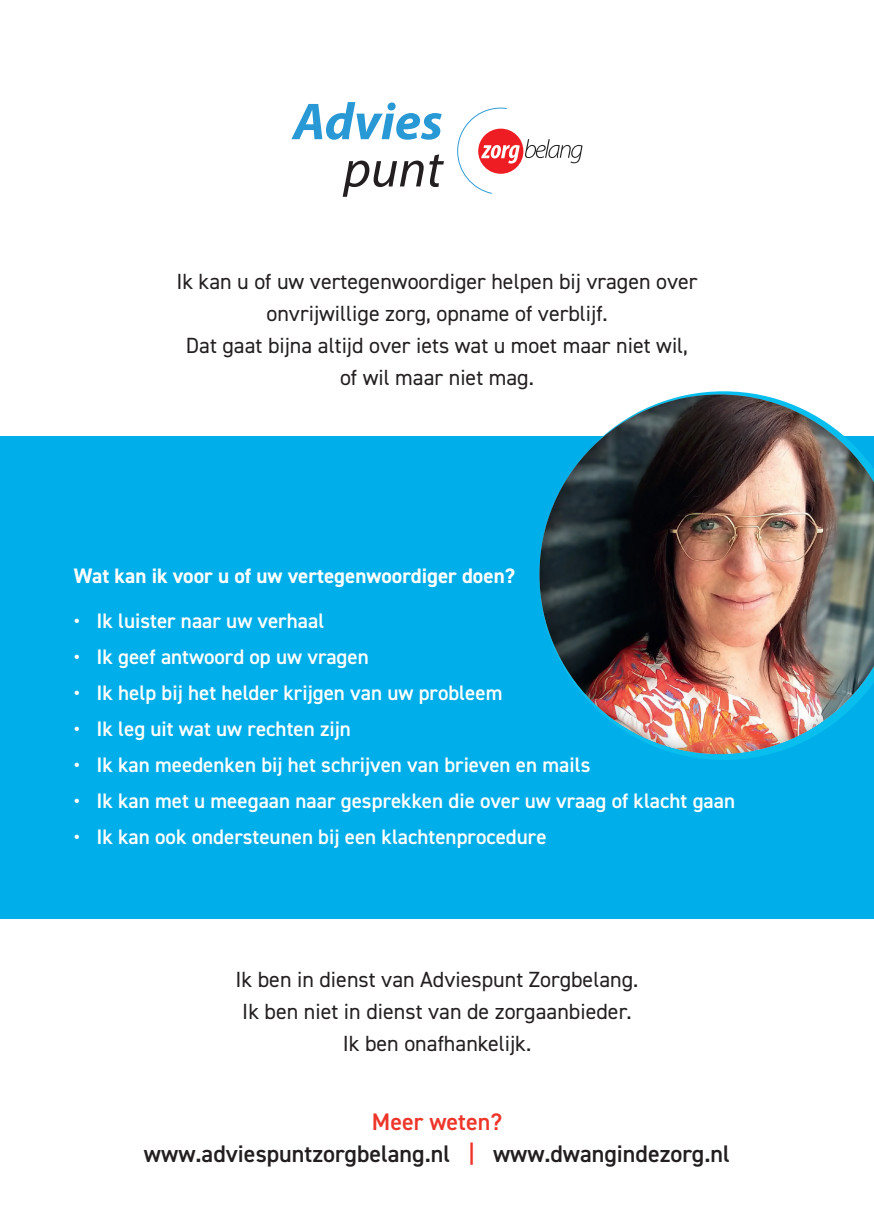
<style>
.page{position:relative;width:874px;height:1225px;background:#fff}
.page>*{position:absolute;margin:0;border:0;box-sizing:border-box;transform-origin:0 0}
.t1{font:600 24px/32px "DIN2014";color:#231f20;text-align:center}
.t2{font:22px/32px "DIN2014";color:#231f20;text-align:center}
.t3{font:600 21px "DIN2014";color:#fff}
.t4{font:700 21px "DIN2014";color:#fff}
.s1{color:#ee3529}
</style>
<div class="page">
<div style="left:0;top:437px;width:873px;height:481px;background:#00aee9"></div>
<div style="left:537px;top:393px;width:336px;height:362px;background:#231f20;opacity:.6"></div>
<svg style="left:291px;top:102px;width:150px;height:38px"></svg>
<svg style="left:342px;top:161px;width:81px;height:36px"></svg>
<svg style="left:429px;top:154px;width:14px;height:33px"></svg>
<svg style="left:457px;top:108px;width:125px;height:86px"></svg>
<p class="t2" style="left:176px;top:265px;width:522px">Ik kan u of uw vertegenwoordiger helpen bij vragen over onvrijwillige zorg, opname of verblijf.<br>Dat gaat bijna altijd over iets wat u moet maar niet wil, of wil maar niet mag.</p>
<p class="t4" style="left:74px;top:562px;width:442px">Wat kan ik voor u of uw vertegenwoordiger doen?</p>
<p class="t3" style="left:74px;top:606px;width:252px">• Ik luister naar uw verhaal</p>
<p class="t3" style="left:74px;top:642px;width:296px">• Ik geef antwoord op uw vragen</p>
<p class="t3" style="left:74px;top:678px;width:430px">• Ik help bij het helder krijgen van uw probleem</p>
<p class="t3" style="left:74px;top:714px;width:278px">• Ik leg uit wat uw rechten zijn</p>
<p class="t3" style="left:74px;top:750px;width:518px">• Ik kan meedenken bij het schrijven van brieven en mails</p>
<p class="t3" style="left:74px;top:786px;width:662px">• Ik kan met u meegaan naar gesprekken die over uw vraag of klacht gaan</p>
<p class="t3" style="left:74px;top:822px;width:474px">• Ik kan ook ondersteunen bij een klachtenprocedure</p>
<p class="t2" style="left:235px;top:963px;width:404px">Ik ben in dienst van Adviespunt Zorgbelang.<br>Ik ben niet in dienst van de zorgaanbieder.<br>Ik ben onafhankelijk.</p>
<p class="t1" style="left:144px;top:1105px;width:587px"><span class="s1">Meer weten?<br></span>www.adviespuntzorgbelang.nl <span class="s1">|</span> www.dwangindezorg.nl</p>
</div>
